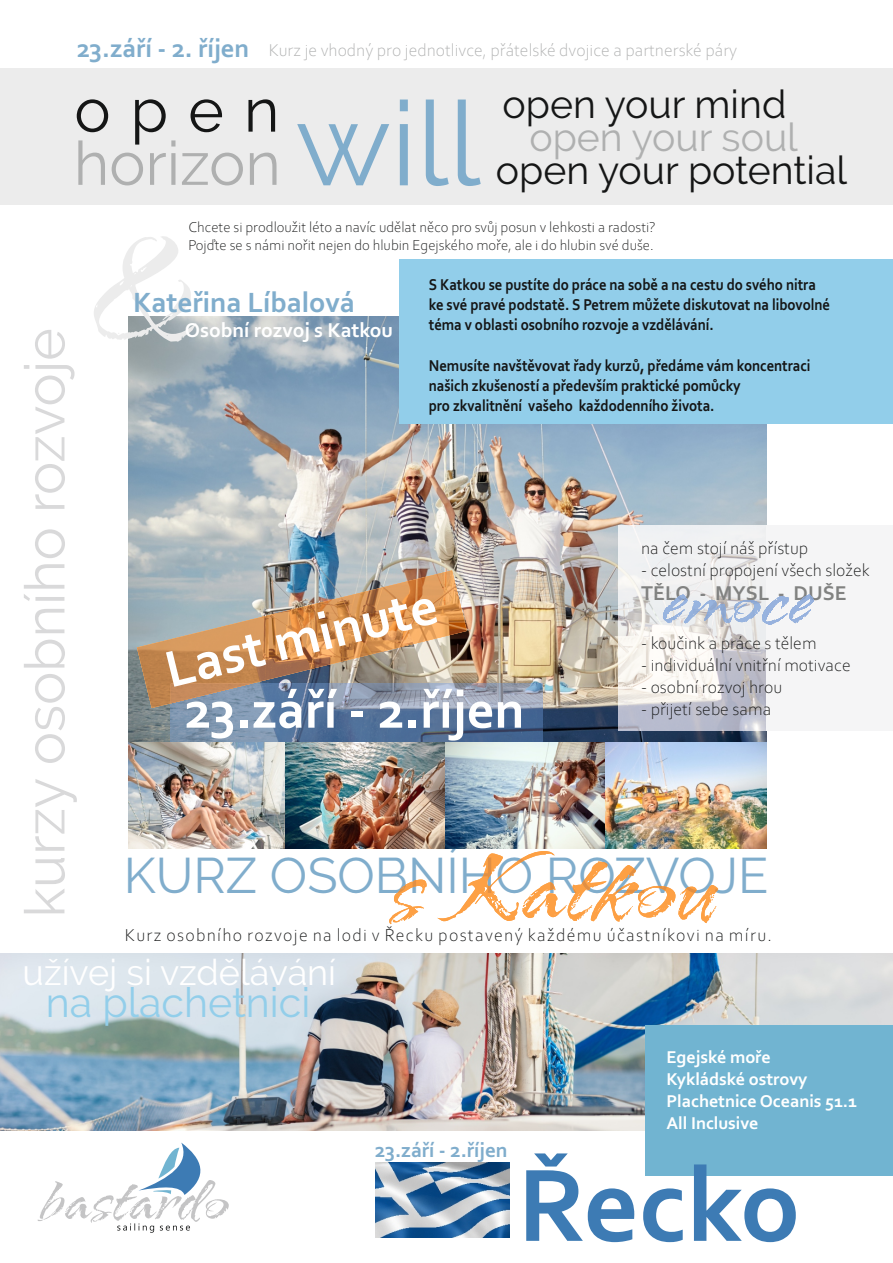
<style>
.page{position:relative;width:893px;height:1263px;background:#fff}
.page>*{position:absolute;margin:0;border:0;box-sizing:border-box;transform-origin:0 0}
.t1{font:183.45px "Arid ITC Std";color:#ececec}
.t2{font:117.45px "Raleway";color:#80adcc}
.t3{font:700 108px "Corbel";letter-spacing:-.01em;color:#3d7bb4}
.t4{font:60.75px "Raleway";color:#afb0b0}
.t5{font:60.75px "Raleway";color:#151616}
.t6{font:55.65px "Raleway";color:#d9d9da}
.t7{font:700 54px "Corbel";color:#fff}
.t8{font:49.8px "Raleway";color:#80adcc}
.t9{font:41.1px "Raleway";color:#92ceea}
.t10{font:39.15px "Raleway";color:#151616}
.t11{font:39.15px "Raleway";color:#afb0b0}
.t12{font:36px "Raleway";color:#fff}
.t13{font:700 29.25px "Corbel";color:#80adcc}
.t14{font:700 26.55px "Corbel";color:#80adcc}
.t15{font:700 21px "Corbel";color:#fff}
.t16{font:700 21px "Corbel";color:#80adcc}
.t17{font:700 21px "Corbel";color:#818281}
.t18{font:300 18.15px "Corbel";letter-spacing:.07em;color:#151616}
.t19{font:300 18px "Corbel";color:#151616}
.t20{font:700 18px/21.9px "Corbel";color:#fff}
.t21{font:300 18px "Corbel";color:#afb0b0}
.t22{font:700 16.5px/20.1px "Corbel";color:#151616;scale:.88 1}
.t23{font:300 15px/18.3px "Corbel";color:#151616}
</style>
<div class="page">
<img style="left:128px;top:317px;width:638px;height:425px">
<div style="left:0;top:68px;width:893px;height:137px;background:#ececec"></div>
<img style="left:0;top:953px;width:893px;height:177px">
<svg style="left:38px;top:1142px;width:191px;height:91px"></svg>
<img style="left:128px;top:742px;width:157px;height:107px">
<img style="left:285px;top:742px;width:481px;height:107px">
<img style="left:376px;top:1163px;width:133px;height:75px">
<div style="left:399px;top:259px;width:494px;height:164px;background:#92ceea"></div>
<img style="left:618px;top:526px;width:148px;height:204px">
<img style="left:171px;top:683px;width:371px;height:59px">
<div style="left:766px;top:526px;width:127px;height:204px;background:#f5f5f6"></div>
<div style="left:645px;top:1025px;width:248px;height:151px;background:#71b4d1"></div>
<svg style="left:663px;top:595px;width:70px;height:28px;background:#c7d1df"></svg>
<svg style="left:766px;top:595px;width:44px;height:30px"></svg>
<svg style="left:389px;top:879px;width:38px;height:45px"></svg>
<img style="left:137px;top:570px;width:330px;height:138px">
<svg style="left:171px;top:683px;width:296px;height:25px;background:#8b93a4"></svg>
<h3 class="t14" style="left:77px;top:37px;width:174px">23.září - 2. říjen</h3>
<p class="t21" style="left:269px;top:42px;width:470px">Kurz je vhodný pro jednotlivce, přátelské dvojice a partnerské páry</p>
<h3 class="t5" style="left:74px;top:75px;width:207px">open</h3>
<h3 class="t4" style="left:74px;top:128px;width:208px">horizon</h3>
<h2 class="t2" style="left:295px;top:75px;width:187px">will</h2>
<h3 class="t10" style="left:502px;top:82px;width:285px">open your mind</h3>
<h3 class="t11" style="left:529px;top:114px;width:270px">open your soul</h3>
<h3 class="t10" style="left:496px;top:147px;width:353px">open your potential</h3>
<h3 class="t6" style="left:12px;top:917px;width:591px;rotate:-90deg">kurzy osobního rozvoje</h3>
<p class="t23" style="left:188px;top:219px;width:469px">Chcete si prodloužit léto a navíc udělat něco pro svůj posun v lehkosti a radosti?<br>Pojďte se s námi nořit nejen do hlubin Egejského moře, ale i do hlubin své duše.</p>
<h1 class="t1" style="left:89px;top:215px;width:110px">&amp;</h1>
<p class="t22" style="left:429px;top:276px;width:458px">S Katkou se pustíte do práce na sobě a na cestu do svého nitra ke své pravé podstatě. S Petrem můžete diskutovat na libovolné téma v oblasti osobního rozvoje a vzdělávání.</p>
<p class="t22" style="left:429px;top:357px;width:435px">Nemusíte navštěvovat řady kurzů, předáme vám koncentraci našich zkušeností a především praktické pomůcky<br>pro zkvalitnění vašeho každodenního života.</p>
<h3 class="t13" style="left:133px;top:290px;width:223px">Kateřina Líbalová</h3>
<p class="t15" style="left:185px;top:321px;width:210px">Osobní rozvoj s Katkou</p>
<h3 class="t7" style="left:161px;top:649px;width:280px;rotate:-14deg">Last minute</h3>
<h3 class="t7" style="left:184px;top:687px;width:342px">23.září - 2.říjen</h3>
<p class="t19" style="left:641px;top:540px;width:169px">na čem stojí náš přístup</p>
<p class="t19" style="left:641px;top:562px;width:230px">- celostní propojení všech složek</p>
<p class="t17" style="left:641px;top:585px;width:207px">TĚLO - MYSL - DUŠE</p>
<p class="t19" style="left:641px;top:635px;width:177px">- koučink a práce s tělem</p>
<p class="t19" style="left:641px;top:657px;width:211px">- individuální vnitřní motivace</p>
<p class="t19" style="left:641px;top:679px;width:143px">- osobní rozvoj hrou</p>
<p class="t19" style="left:641px;top:701px;width:132px">- přijetí sebe sama</p>
<h3 class="t8" style="left:124px;top:846px;width:646px">KURZ OSOBNÍHO ROZVOJE</h3>
<p class="t18" style="left:125px;top:928px;width:649px">Kurz osobního rozvoje na lodi v Řecku postavený každému účastníkovi na míru.</p>
<h3 class="t12" style="left:23px;top:951px;width:315px">užívej si vzdělávání</h3>
<h3 class="t9" style="left:46px;top:978px;width:266px">na plachetnici</h3>
<p class="t16" style="left:375px;top:1141px;width:134px">23.září - 2.říjen</p>
<p class="t20" style="left:666px;top:1047px;width:192px">Egejské moře<br>Kykládské ostrovy<br>Plachetnice Oceanis 51.1<br>All Inclusive</p>
<h3 class="t3" style="left:518px;top:1160px;width:284px">Řecko</h3>
</div>
